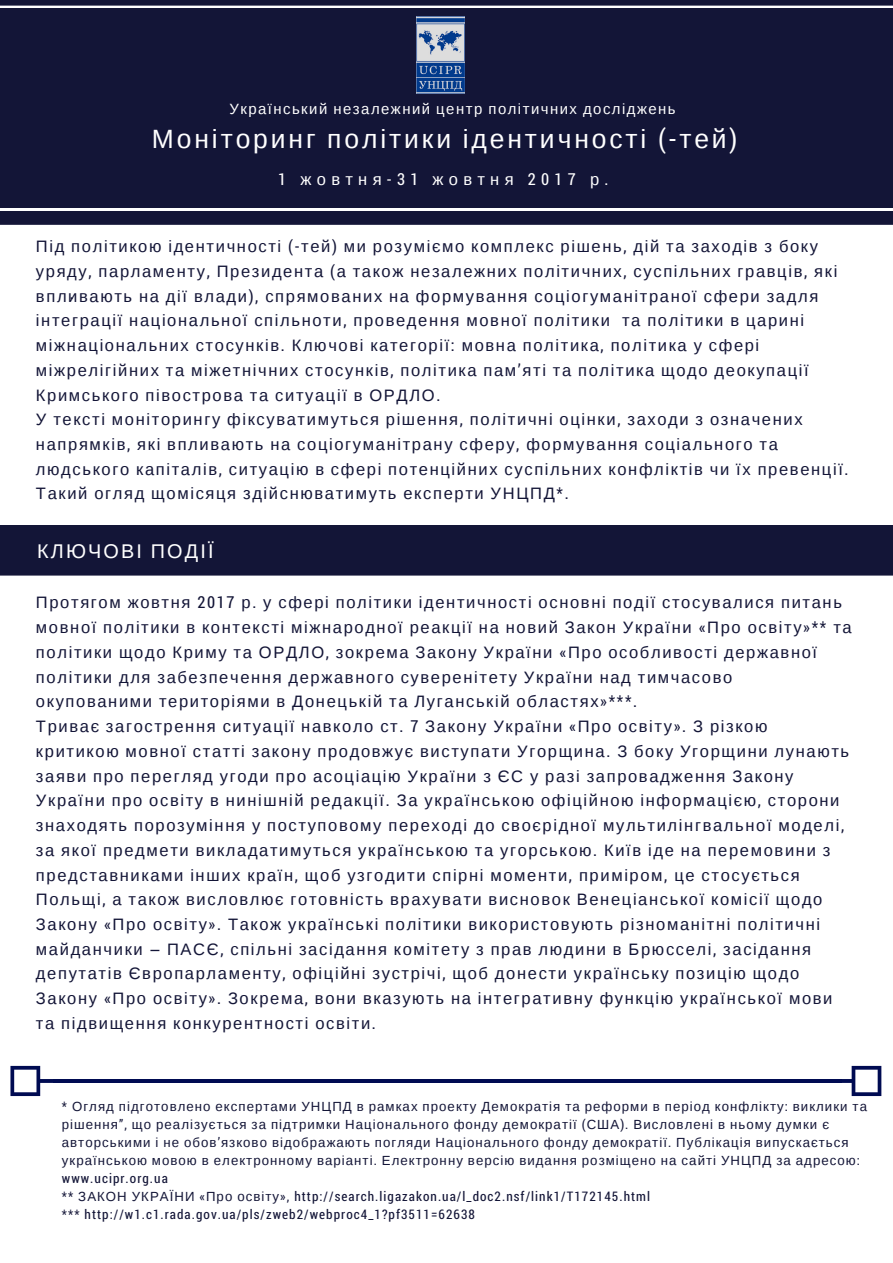
<style>
.page{position:relative;width:893px;height:1263px;background:#fff}
.page>*{position:absolute;margin:0;border:0;box-sizing:border-box;transform-origin:0 0}
.t1{font:26.4px "Liberation Sans";letter-spacing:.11em;color:#fff}
.t2{font:19.8px "Liberation Sans";letter-spacing:.11em;color:#fff}
.t3{font:16.5px/24.8px "Liberation Sans";letter-spacing:.1em;color:#131537}
.t4{font:16.5px "Liberation Sans";letter-spacing:.32em;color:#fff}
.t5{font:16.5px "Roboto Condensed";color:#131537}
.t6{font:14.85px "Liberation Sans";letter-spacing:.1em;color:#fff}
.t7{font:13.2px/18px "Liberation Sans";letter-spacing:.08em;color:#131537}
.t8{font:13.2px/18px "Roboto Condensed";letter-spacing:.08em;color:#131537}
.s1{font-family:"Roboto Condensed"}
.s2{font-family:"DejaVu Sans"}
.s3{font-family:"Liberation Sans"}
</style>
<div class="page">
<div style="left:0;top:0;width:892px;height:225px;background:#131537"></div>
<hr style="left:0;top:209px;width:892px;height:2px;background:#fff">
<hr style="left:0;top:6px;width:892px;height:2px;background:#fff">
<hr style="left:53px;top:1079px;width:788px;height:4px;background:#000b52">
<svg style="left:841px;top:1066px;width:40px;height:30px"></svg>
<svg style="left:10px;top:1066px;width:43px;height:30px"></svg>
<img style="left:416px;top:17px;width:48px;height:76px">
<div style="left:0;top:525px;width:892px;height:51px;background:#131537"></div>
<p class="t6" style="left:229px;top:100px;width:447px">Український незалежний центр політичних досліджень</p>
<h1 class="t1" style="left:152px;top:124px;width:587px">Моніторинг політики ідентичності <span class="s1">(-</span>тей<span class="s1">)</span></h1>
<p class="t4" style="left:278px;top:171px;width:332px"><span class="s1">1</span> жовтня<span class="s1">-31</span> жовтня <span class="s1">2017</span> р<span class="s1">.</span></p>
<p class="t3" style="left:36px;top:234px;width:814px">Під політикою ідентичності <span class="s1">(-</span>тей<span class="s1">)</span> ми розуміємо комплекс рішень<span class="s1">,</span> дій та заходів з боку уряду<span class="s1">,</span> парламенту<span class="s1">,</span> Президента <span class="s1">(</span>а також незалежних політичних<span class="s1">,</span> суспільних гравців<span class="s1">,</span> які впливають на дії влади<span class="s1">),</span> спрямованих на формування соціогуманітраної сфери задля інтеграції національної спільноти<span class="s1">,</span> проведення мовної політики та політики в царині міжнаціональних стосунків<span class="s1">.</span> Ключові категорії<span class="s1">:</span> мовна політика<span class="s1">,</span> політика у сфері міжрелігійних та міжетнічних стосунків<span class="s1">,</span> політика пам<span class="s1">’</span>яті та політика щодо деокупації Кримського півострова та ситуації в ОРДЛО<span class="s1">.<br></span>У тексті моніторингу фіксуватимуться рішення<span class="s1">,</span> політичні оцінки<span class="s1">,</span> заходи з означених напрямків<span class="s1">,</span> які впливають на соціогуманітрану сферу<span class="s1">,</span> формування соціального та людського капіталів<span class="s1">,</span> ситуацію в сфері потенційних суспільних конфліктів чи їх превенції<span class="s1">.<br></span>Такий огляд щомісяця здійснюватимуть експерти УНЦПД<span class="s1">*.</span></p>
<p class="t5" style="left:70px;top:282px;width:5px">.</p>
<p class="t2" style="left:37px;top:540px;width:178px">КЛЮЧОВІ ПОДІЇ</p>
<p class="t3" style="left:36px;top:590px;width:817px">Протягом жовтня <span class="s1">2017</span> р<span class="s1">.</span> у сфері політики ідентичності основні події стосувалися питань мовної політики в контексті міжнародної реакції на новий Закон України <span class="s1">«</span>Про освіту<span class="s1">»**</span> та політики щодо Криму та ОРДЛО<span class="s1">,</span> зокрема Закону України <span class="s1">«</span>Про особливості державної політики для забезпечення державного суверенітету України над тимчасово окупованими територіями в Донецькій та Луганській областях<span class="s1">»***.<br></span>Триває загострення ситуації навколо ст<span class="s1">. 7</span> Закону України <span class="s1">«</span>Про освіту<span class="s1">».</span> З різкою критикою мовної статті закону продовжує виступати Угорщина<span class="s1">.</span> З боку Угорщини лунають заяви про перегляд угоди про асоціацію України з ЄС у разі запровадження Закону України про освіту в нинішній редакції<span class="s1">.</span> За українською офіційною інформацією<span class="s1">,</span> сторони знаходять порозуміння у поступовому переході до своєрідної мультилінгвальної моделі<span class="s1">, </span>за якої предмети викладатимуться українською та угорською<span class="s1">.</span> Київ іде на перемовини з представниками інших країн<span class="s1">,</span> щоб узгодити спірні моменти<span class="s1">,</span> приміром<span class="s1">,</span> це стосується Польщі<span class="s1">,</span> а також висловлює готовність врахувати висновок Венеціанської комісії щодо Закону <span class="s1">«</span>Про освіту<span class="s1">».</span> Також українські політики використовують різноманітні політичні майданчики <span class="s2">‒</span> ПАСЄ<span class="s1">,</span> спільні засідання комітету з прав людини в Брюсселі<span class="s1">,</span> засідання депутатів Європарламенту<span class="s1">,</span> офіційні зустрічі<span class="s1">,</span> щоб донести українську позицію щодо Закону <span class="s1">«</span>Про освіту<span class="s1">».</span> Зокрема<span class="s1">,</span> вони вказують на інтегративну функцію української мови та підвищення конкурентності освіти<span class="s1">.</span></p>
<p class="t7" style="left:62px;top:1097px;width:806px"><span class="s1">*</span> Огляд підготовлено експертами УНЦПД в рамках проекту Демократія та реформи в період конфлікту<span class="s1">:</span> виклики та рішення<span class="s1">”,</span> що реалізується за підтримки Національного фонду демократії <span class="s1">(</span>США<span class="s1">).</span> Висловлені в ньому думки є авторськими і не обов<span class="s1">’</span>язково відображають погляди Національного фонду демократії<span class="s1">.</span> Публікація випускається українською мовою в електронному варіанті<span class="s1">.</span> Електронну версію видання розміщено на сайті УНЦПД за адресою<span class="s1">:</span></p>
<p class="t8" style="left:62px;top:1168px;width:589px">www.ucipr.org.ua<br>** <span class="s3">ЗАКОН УКРАЇНИ</span> «<span class="s3">Про освіту</span>», http://search.ligazakon.ua/l_doc2.nsf/link1/T172145.html *** http://w1.c1.rada.gov.ua/pls/zweb2/webproc4_1?pf3511=62638</p>
</div>
